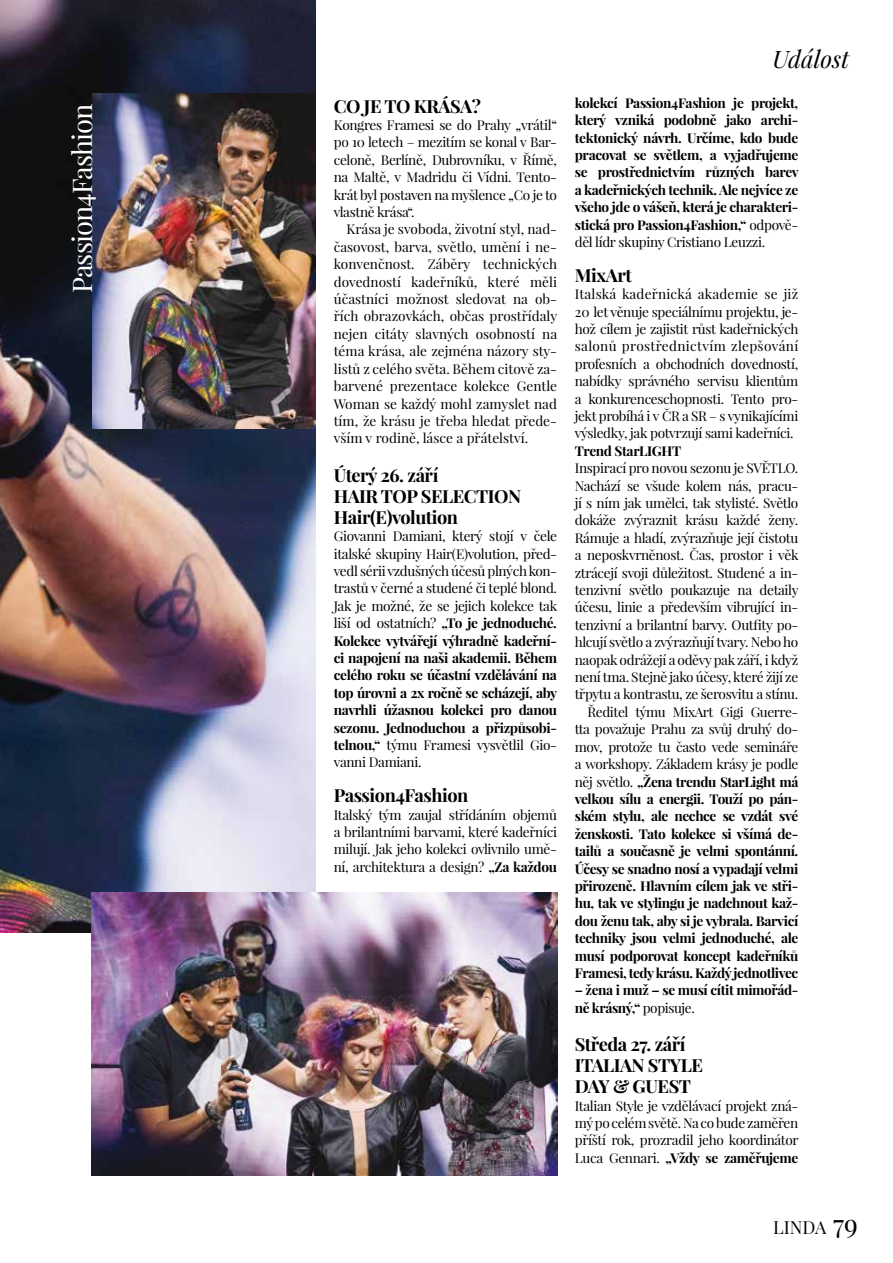
<style>
.page{position:relative;width:893px;height:1263px;background:#fff}
.page>*{position:absolute;margin:0;border:0;box-sizing:border-box;transform-origin:0 0}
.t1{font:27px "Playfair Display";letter-spacing:-.035em;color:#fff}
.t2{font:italic 24px "Playfair Display";color:#000}
.t3{font:700 18px/21px "Playfair Display";letter-spacing:-.025em;color:#000}
.t4{font:18px "Playfair Display";color:#000}
.t5{font:13.5px/17.4px "Playfair Display";letter-spacing:-.025em;color:#000;text-align:justify}
.t6{font:700 13.5px/17.4px "Playfair Display";letter-spacing:-.03em;color:#000;text-align:justify}
.s1{font-weight:700}
.s2{font-weight:400}
.s3{font-size:27px}
</style>
<div class="page">
<img style="left:0;top:0;width:316px;height:932px">
<img style="left:92px;top:93px;width:224px;height:335px">
<img style="left:92px;top:893px;width:465px;height:282px">
<h2 class="t2" style="left:772px;top:43px;width:78px">Událost</h2>
<h3 class="t3" style="left:334px;top:95px;width:149px">CO JE TO KRÁSA?</h3>
<p class="t5" style="left:334px;top:116px;width:225px">Kongres Framesi se do Prahy „vrátil“ po 10 letech – mezitím se konal v Bar&shy;celoně, Berlíně, Dubrovníku, v Římě, na Maltě, v Madridu či Vídni. Tento&shy;krát byl postaven na myšlence „Co je to vlastně krása“.</p>
<p class="t5" style="left:334px;top:221px;width:225px;text-indent:13px">Krása je svoboda, životní styl, nad&shy;časovost, barva, světlo, umění i ne&shy;konvenčnost. Záběry technických dovedností kadeřníků, které měli účastníci možnost sledovat na ob&shy;řích obrazovkách, občas prostřídaly nejen citáty slavných osobností na téma krása, ale zejména názory sty&shy;listů z celého světa. Během citově za&shy;barvené prezentace kolekce Gentle Woman se každý mohl zamyslet nad tím, že krásu je třeba hledat přede&shy;vším v rodině, lásce a přátelství.</p>
<h3 class="t3" style="left:334px;top:464px;width:189px">Úterý 26. září<br>HAIR TOP SELECTION<br>Hair(E)volution</h3>
<p class="t5" style="left:334px;top:527px;width:225px">Giovanni Damiani, který stojí v čele italské skupiny Hair(E)volution, před&shy;vedl sérii vzdušných účesů plných kon&shy;trastů v černé a studené či teplé blond.<br>Jak je možné, že se jejich kolekce tak liší od ostatních? <span class="s1">„To je jednoduché.<br>Kolekce vytvářejí výhradně kadeřní&shy;ci napojení na naši akademii. Během celého roku se účastní vzdělávání na top úrovni a 2x ročně se scházejí, aby navrhli úžasnou kolekci pro danou sezonu. Jednoduchou a přizpůsobi&shy;telnou,“</span> týmu Framesi vysvětlil Gio&shy;vanni Damiani.</p>
<h3 class="t3" style="left:334px;top:785px;width:136px">Passion4Fashion</h3>
<p class="t5" style="left:334px;top:806px;width:225px">Italský tým zaujal střídáním objemů a brilantními barvami, které kadeřníci milují. Jak jeho kolekci ovlivnilo umě&shy;ní, architektura a design? <span class="s1">„Za každou</span></p>
<h1 class="t1" style="left:65px;top:293px;width:191px;rotate:-90deg">Passion4Fashion</h1>
<p class="t6" style="left:575px;top:94px;width:225px">kolekcí Passion4Fashion je projekt, který vzniká podobně jako archi&shy;tektonický návrh. Určíme, kdo bude pracovat se světlem, a vyjadřujeme se prostřednictvím různých barev a kadeřnických technik. Ale nejvíce ze všeho jde o vášeň, která je charakteri&shy;stická pro Passion4Fashion,“ <span class="s2">odpově&shy;děl lídr skupiny Cristiano Leuzzi.</span></p>
<h3 class="t3" style="left:575px;top:264px;width:59px">MixArt</h3>
<p class="t5" style="left:575px;top:285px;width:225px">Italská kadeřnická akademie se již 20 let věnuje speciálnímu projektu, je&shy;hož cílem je zajistit růst kadeřnických salonů prostřednictvím zlepšování profesních a obchodních dovedností, nabídky správného servisu klientům a konkurenceschopnosti. Tento pro&shy;jekt probíhá i v ČR a SR – s vynikajícími výsledky, jak potvrzují sami kadeřníci.</p>
<p class="t6" style="left:575px;top:442px;width:108px">Trend StarLIGHT</p>
<p class="t5" style="left:575px;top:459px;width:225px;text-align:right">Inspirací pro novou sezonu je SVĚTLO.<br>Nachází se všude kolem nás, pracu&shy;jí s ním jak umělci, tak stylisté. Světlo dokáže zvýraznit krásu každé ženy.<br>Rámuje a hladí, zvýrazňuje její čistotu a neposkvrněnost. Čas, prostor i věk ztrácejí svoji důležitost. Studené a in&shy;tenzivní světlo poukazuje na detaily účesu, linie a především vibrující in&shy;tenzivní a brilantní barvy. Outfity po&shy;hlcují světlo a zvýrazňují tvary. Nebo ho naopak odrážejí a oděvy pak září, i když není tma. Stejně jako účesy, které žijí ze třpytu a kontrastu, ze šerosvitu a stínu.<br>Ředitel týmu MixArt Gigi Guerre&shy;tta považuje Prahu za svůj druhý do&shy;mov, protože tu často vede semináře a workshopy. Základem krásy je podle něj světlo. <span class="s1">„Žena trendu StarLight má velkou sílu a energii. Touží po pán&shy;ském stylu, ale nechce se vzdát své ženskosti. Tato kolekce si všímá de&shy;tailů a současně je velmi spontánní.<br>Účesy se snadno nosí a vypadají velmi přirozeně. Hlavním cílem jak ve stři&shy;hu, tak ve stylingu je nadchnout kaž&shy;dou ženu tak, aby si je vybrala. Barvicí techniky jsou velmi jednoduché, ale musí podporovat koncept kadeřníků Framesi, tedy krásu. Každý jednotlivec</span></p>
<p class="t6" style="left:575px;top:981px;width:225px">– žena i muž – se musí cítit mimořád&shy;ně krásný,“ <span class="s2">popisuje.</span></p>
<h3 class="t3" style="left:575px;top:1034px;width:130px">Středa 27. září<br>ITALIAN STYLE<br>DAY &amp; GUEST</h3>
<p class="t5" style="left:575px;top:1097px;width:225px">Italian Style je vzdělávací projekt zná&shy;mý po celém světě. Na co bude zaměřen příští rok, prozradil jeho koordinátor Luca Gennari. <span class="s1">„Vždy se zaměřujeme</span></p>
<h3 class="t4" style="left:773px;top:1216px;width:86px">LINDA <span class="s3">79</span></h3>
</div>
